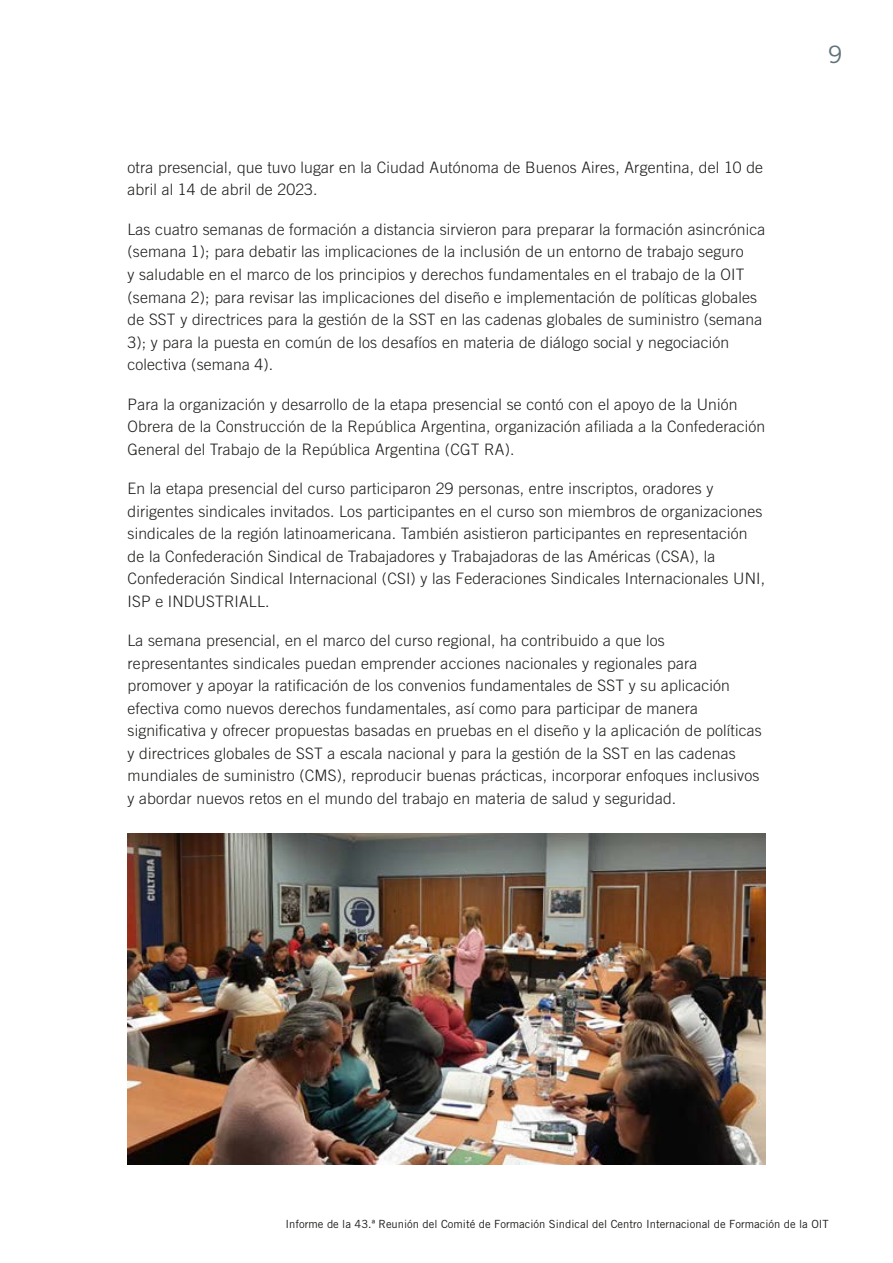
<style>
.page{position:relative;width:893px;height:1263px;background:#fff}
.page>*{position:absolute;margin:0;border:0;box-sizing:border-box;transform-origin:0 0}
.t1{font:24px "Trade Gothic LT Std";color:#60737a}
.t2{font:300 15.75px/22.5px "Trade Gothic LT Std";letter-spacing:.01em;color:#1d1d1b}
.t3{font:11.25px "Trade Gothic LT Std";color:#1d1d1b}
</style>
<div class="page">
<img style="left:128px;top:834px;width:637px;height:330px">
<p class="t2" style="left:128px;top:156px;width:637px">otra presencial, que tuvo lugar en la Ciudad Autónoma de Buenos Aires, Argentina, del 10 de abril al 14 de abril de 2023.</p>
<p class="t2" style="left:128px;top:218px;width:639px">Las cuatro semanas de formación a distancia sirvieron para preparar la formación asincrónica (semana 1); para debatir las implicaciones de la inclusión de un entorno de trabajo seguro<br>y saludable en el marco de los principios y derechos fundamentales en el trabajo de la OIT (semana 2); para revisar las implicaciones del diseño e implementación de políticas globales de SST y directrices para la gestión de la SST en las cadenas globales de suministro (semana 3); y para la puesta en común de los desafíos en materia de diálogo social y negociación colectiva (semana 4).</p>
<p class="t2" style="left:128px;top:392px;width:639px">Para la organización y desarrollo de la etapa presencial se contó con el apoyo de la Unión<br>Obrera de la Construcción de la República Argentina, organización afiliada a la Confederación<br>General del Trabajo de la República Argentina (CGT RA).</p>
<p class="t2" style="left:128px;top:477px;width:639px">En la etapa presencial del curso participaron 29 personas, entre inscriptos, oradores y dirigentes sindicales invitados. Los participantes en el curso son miembros de organizaciones sindicales de la región latinoamericana. También asistieron participantes en representación de la Confederación Sindical de Trabajadores y Trabajadoras de las Américas (CSA), la Confederación Sindical Internacional (CSI) y las Federaciones Sindicales Internacionales UNI, ISP e INDUSTRIALL.</p>
<p class="t2" style="left:128px;top:629px;width:636px">La semana presencial, en el marco del curso regional, ha contribuido a que los representantes sindicales puedan emprender acciones nacionales y regionales para promover y apoyar la ratificación de los convenios fundamentales de SST y su aplicación efectiva como nuevos derechos fundamentales, así como para participar de manera significativa y ofrecer propuestas basadas en pruebas en el diseño y la aplicación de políticas y directrices globales de SST a escala nacional y para la gestión de la SST en las cadenas mundiales de suministro (CMS), reproducir buenas prácticas, incorporar enfoques inclusivos y abordar nuevos retos en el mundo del trabajo en materia de salud y seguridad.</p>
<h1 class="t1" style="left:828px;top:40px;width:16px">9</h1>
<p class="t3" style="left:285px;top:1217px;width:545px">Informe de la 43.ª Reunión del Comité de Formación Sindical del Centro Internacional de Formación de la OIT</p>
</div>
